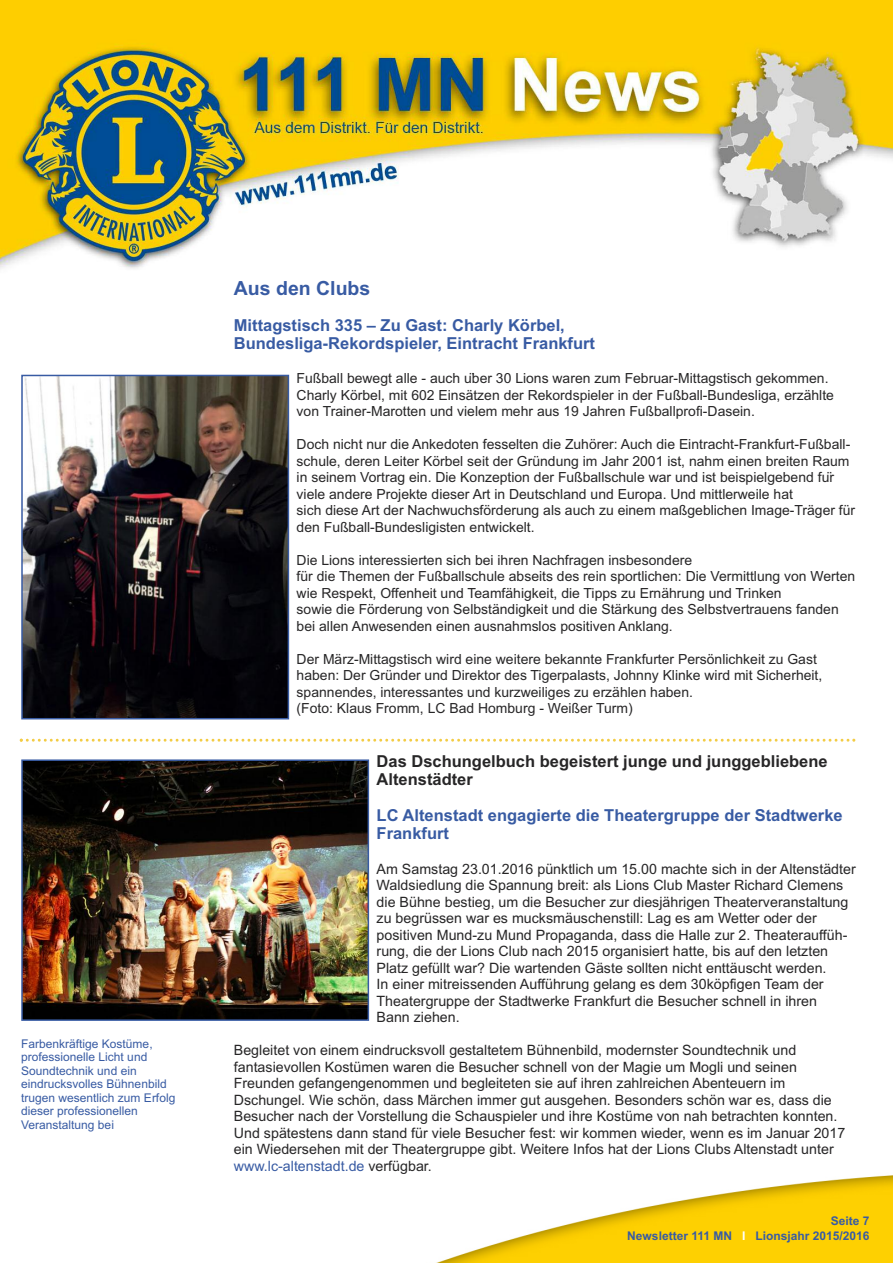
<style>
.page{position:relative;width:893px;height:1263px;background:#fff}
.page>*{position:absolute;margin:0;border:0;box-sizing:border-box;transform-origin:0 0}
.t1{font:700 19.5px "Arial";color:#385ba3}
.t2{font:700 16.5px/18px "Arial";color:#385ba3}
.t3{font:700 16.5px/18px "Arial";color:#272627}
.t4{font:14.25px/16.5px "Arial";color:#272627}
.t5{font:13.95px/16.5px "Arial";color:#272627}
.t6{font:12px/13.5px "Arial";color:#385ba3}
.t7{font:700 12px/15px "Arial";color:#385ba3;text-align:right}
.s1{color:#385ba3}
.s2{color:#fff}
</style>
<div class="page">
<img style="left:0;top:0;width:893px;height:398px">
<img style="left:436px;top:1175px;width:457px;height:88px">
<img style="left:24px;top:378px;width:262px;height:338px">
<div style="left:21px;top:375px;width:268px;height:344px;border:2px solid #385ba3"></div>
<svg style="left:20px;top:739px;width:835px;height:3px"></svg>
<img style="left:24px;top:762px;width:342px;height:256px">
<div style="left:21px;top:759px;width:348px;height:262px;border:2px solid #385ba3"></div>
<p class="t6" style="left:21px;top:1037px;width:156px">Farbenkräftige Kostüme, professionelle Licht und<br>Soundtechnik und ein eindrucksvolles Bühnenbild trugen wesentlich zum Erfolg dieser professionellen<br>Veranstaltung bei</p>
<h1 class="t1" style="left:234px;top:277px;width:138px">Aus den Clubs</h1>
<p class="t2" style="left:234px;top:316px;width:363px">Mittagstisch 335 – Zu Gast: Charly Körbel,<br>Bundesliga-Rekordspieler, Eintracht Frankfurt</p>
<p class="t5" style="left:297px;top:370px;width:539px">Fußball bewegt alle - auch über 30 Lions waren zum Februar-Mittagstisch gekommen.<br>Charly Körbel, mit 602 Einsätzen der Rekordspieler in der Fußball-Bundesliga, erzählte von Trainer-Marotten und vielem mehr aus 19 Jahren Fußballprofi-Dasein.</p>
<p class="t5" style="left:297px;top:436px;width:560px">Doch nicht nur die Ankedoten fesselten die Zuhörer: Auch die Eintracht-Frankfurt-Fußball&shy;schule, deren Leiter Körbel seit der Gründung im Jahr 2001 ist, nahm einen breiten Raum in seinem Vortrag ein. Die Konzeption der Fußballschule war und ist beispielgebend für viele andere Projekte dieser Art in Deutschland und Europa. Und mittlerweile hat<br>sich diese Art der Nachwuchsförderung als auch zu einem maßgeblichen Image-Träger für den Fußball-Bundesligisten entwickelt.</p>
<p class="t5" style="left:297px;top:552px;width:560px">Die Lions interessierten sich bei ihren Nachfragen insbesondere<br>für die Themen der Fußballschule abseits des rein sportlichen: Die Vermittlung von Werten wie Respekt, Offenheit und Teamfähigkeit, die Tipps zu Ernährung und Trinken<br>sowie die Förderung von Selbständigkeit und die Stärkung des Selbstvertrauens fanden bei allen Anwesenden einen ausnahmslos positiven Anklang.</p>
<p class="t5" style="left:297px;top:651px;width:527px">Der März-Mittagstisch wird eine weitere bekannte Frankfurter Persönlichkeit zu Gast haben: Der Gründer und Direktor des Tigerpalasts, Johnny Klinke wird mit Sicherheit, spannendes, interessantes und kurzweiliges zu erzählen haben.<br>(Foto: Klaus Fromm, LC Bad Homburg - Weißer Turm)</p>
<p class="t3" style="left:377px;top:753px;width:453px">Das Dschungelbuch begeistert junge und junggebliebene<br>Altenstädter</p>
<p class="t2" style="left:377px;top:807px;width:468px">LC Altenstadt engagierte die Theatergruppe der Stadtwerke<br>Frankfurt</p>
<p class="t4" style="left:377px;top:861px;width:481px">Am Samstag 23.01.2016 pünktlich um 15.00 machte sich in der Altenstädter Waldsiedlung die Spannung breit: als Lions Club Master Richard Clemens die Bühne bestieg, um die Besucher zur diesjährigen Theaterveranstaltung zu begrüssen war es mucksmäuschenstill: Lag es am Wetter oder der positiven Mund-zu Mund Propaganda, dass die Halle zur 2. Theaterauffüh&shy;rung, die der Lions Club nach 2015 organisiert hatte, bis auf den letzten Platz gefüllt war? Die wartenden Gäste sollten nicht enttäuscht werden.<br>In einer mitreissenden Aufführung gelang es dem 30köpfigen Team der Theatergruppe der Stadtwerke Frankfurt die Besucher schnell in ihren<br>Bann ziehen.</p>
<p class="t4" style="left:234px;top:1042px;width:613px">Begleitet von einem eindrucksvoll gestaltetem Bühnenbild, modernster Soundtechnik und fantasievollen Kostümen waren die Besucher schnell von der Magie um Mogli und seinen Freunden gefangengenommen und begleiteten sie auf ihren zahlreichen Abenteuern im Dschungel. Wie schön, dass Märchen immer gut ausgehen. Besonders schön war es, dass die Besucher nach der Vorstellung die Schauspieler und ihre Kostüme von nah betrachten konnten.<br>Und spätestens dann stand für viele Besucher fest: wir kommen wieder, wenn es im Januar 2017 ein Wiedersehen mit der Theatergruppe gibt. Weitere Infos hat der Lions Clubs Altenstadt unter <span class="s1">www.lc-altenstadt.de</span> verfügbar.</p>
<p class="t7" style="left:627px;top:1214px;width:244px">Seite 7<br>Newsletter 111 MN <span class="s2">I</span> Lionsjahr 2015/2016</p>
</div>
